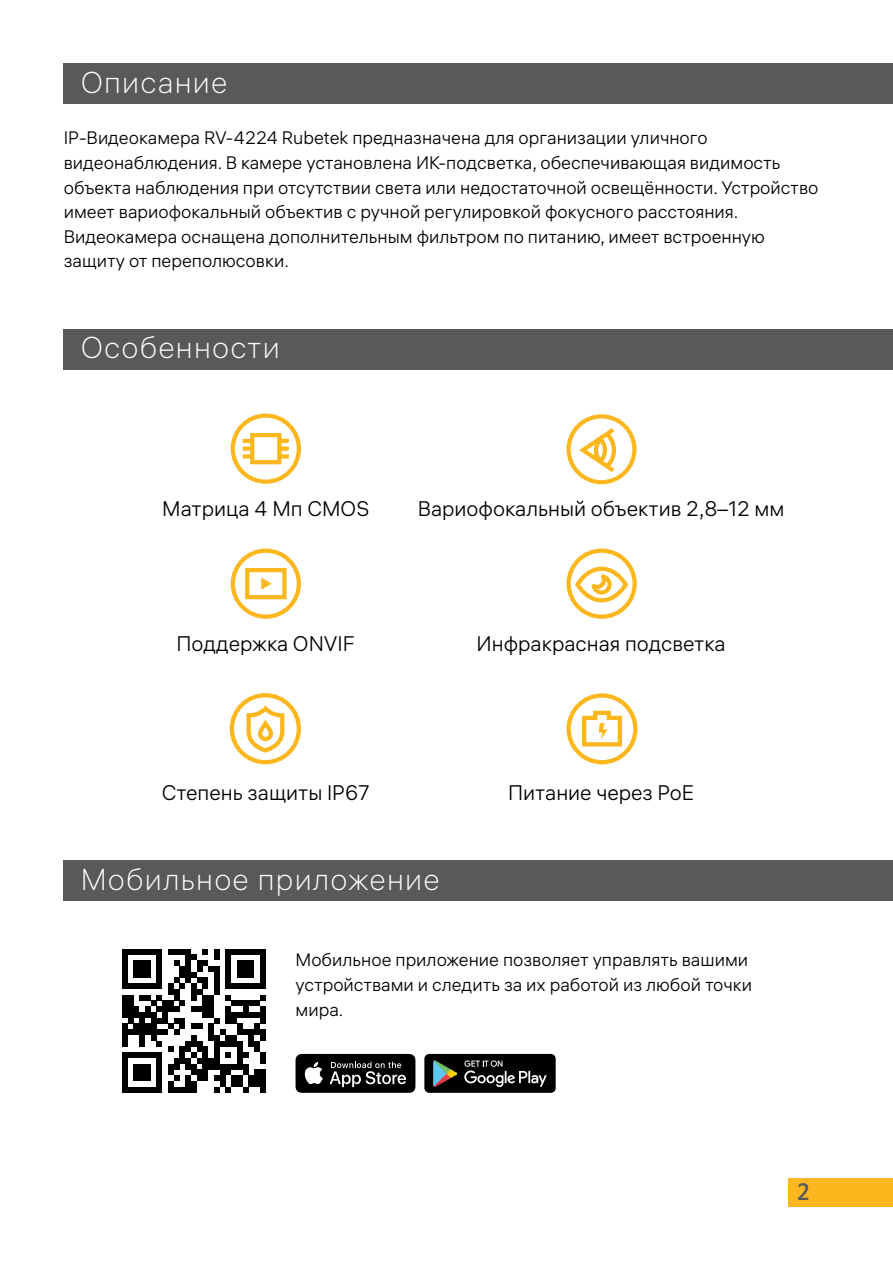
<style>
.page{position:relative;width:893px;height:1263px;background:#fff}
.page>*{position:absolute;margin:0;border:0;box-sizing:border-box;transform-origin:0 0}
.t1{font:30px "ALS Hauss VF";letter-spacing:.04em;color:#fff}
.t2{font:semi-condensed 24px "ALS Direct";color:#58595b}
.t3{font:21px "ALS Hauss VF";color:#000}
.t4{font:18px/24.6px "ALS Hauss VF";color:#000}
</style>
<div class="page">
<div style="left:788px;top:1178px;width:105px;height:28px;background:#fdb71e"></div>
<div style="left:64px;top:64px;width:829px;height:40px;background:#58595b"></div>
<div style="left:64px;top:329px;width:829px;height:40px;background:#58595b"></div>
<svg style="left:122px;top:949px;width:144px;height:143px"></svg>
<svg style="left:296px;top:1054px;width:119px;height:39px"></svg>
<div style="left:424px;top:1054px;width:132px;height:39px;background:#000101;border-radius:5px"></div>
<svg style="left:464px;top:1060px;width:83px;height:27px"></svg>
<img style="left:434px;top:1061px;width:23px;height:25px">
<div style="left:64px;top:860px;width:829px;height:40px;background:#58595b"></div>
<svg style="left:230px;top:413px;width:71px;height:71px"></svg>
<svg style="left:566px;top:414px;width:71px;height:71px"></svg>
<svg style="left:230px;top:548px;width:71px;height:71px"></svg>
<svg style="left:566px;top:548px;width:71px;height:71px"></svg>
<svg style="left:229px;top:693px;width:72px;height:72px"></svg>
<svg style="left:566px;top:693px;width:72px;height:72px"></svg>
<h1 class="t1" style="left:81px;top:64px;width:148px">Описание</h1>
<p class="t4" style="left:64px;top:126px;width:756px">IP-Видеокамера RV-4224 Rubetek предназначена для организации уличного видеонаблюдения. В камере установлена ИК-подсветка, обеспечивающая видимость объекта наблюдения при отсутствии света или недостаточной освещённости. Устройство имеет вариофокальный объектив с ручной регулировкой фокусного расстояния.<br>Видеокамера оснащена дополнительным фильтром по питанию, имеет встроенную защиту от переполюсовки.</p>
<h1 class="t1" style="left:81px;top:329px;width:201px">Особенности</h1>
<p class="t3" style="left:162px;top:496px;width:208px">Матрица 4 Mп CMOS</p>
<p class="t3" style="left:418px;top:496px;width:368px">Вариофокальный объектив 2,8–12 мм</p>
<p class="t3" style="left:176px;top:631px;width:180px">Поддержка ONVIF</p>
<p class="t3" style="left:477px;top:631px;width:251px">Инфракрасная подсветка</p>
<p class="t3" style="left:162px;top:780px;width:209px">Степень защиты IP67</p>
<p class="t3" style="left:508px;top:780px;width:187px">Питание через PoE</p>
<h1 class="t1" style="left:81px;top:861px;width:360px">Мобильное приложение</h1>
<p class="t4" style="left:296px;top:948px;width:458px">Мобильное приложение позволяет управлять вашими устройствами и следить за их работой из любой точки мира.</p>
<h2 class="t2" style="left:797px;top:1178px;width:14px">2</h2>
</div>
